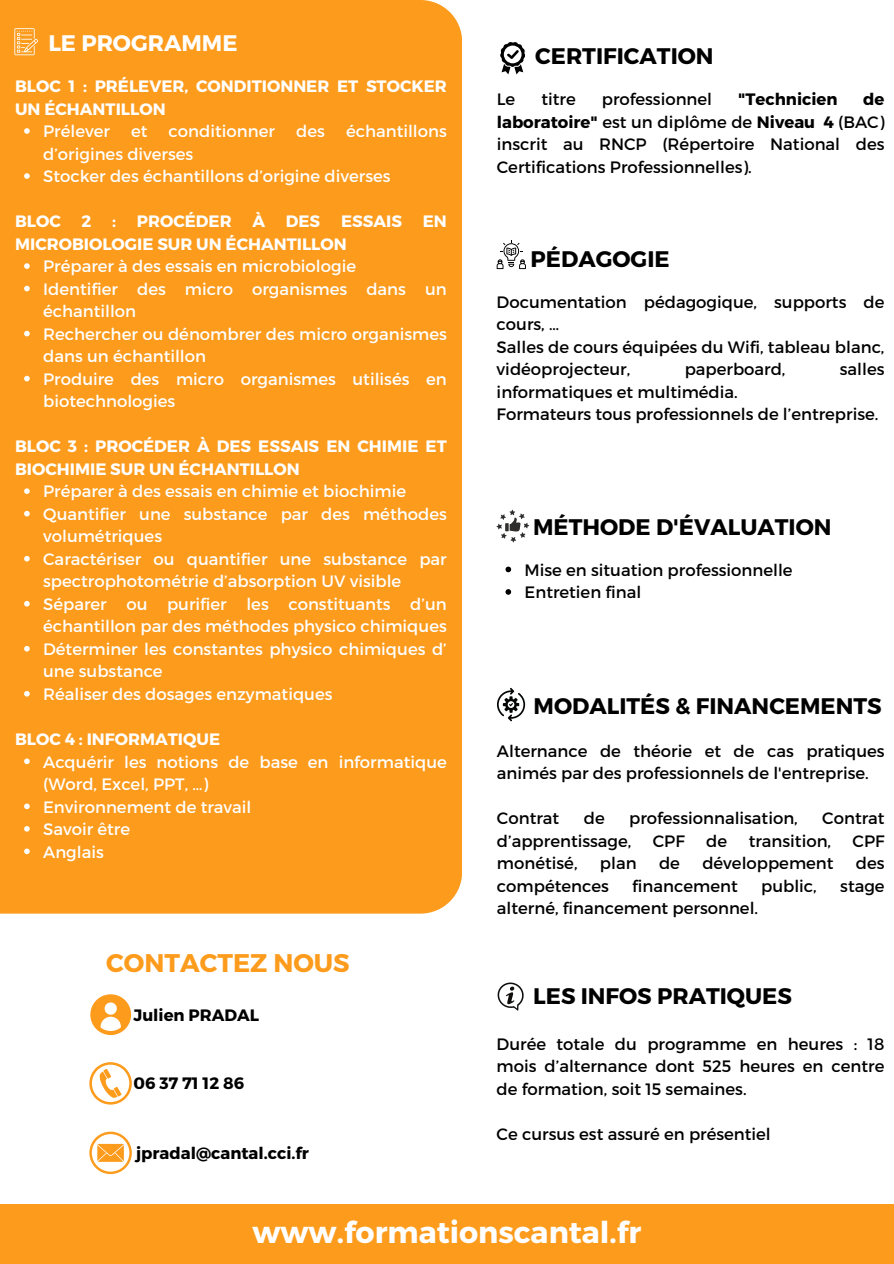
<style>
.page{position:relative;width:894px;height:1264px;background:#fff}
.page>*{position:absolute;margin:0;border:0;box-sizing:border-box;transform-origin:0 0}
.t1{font:700 30px "Montserrat";color:#fff}
.t2{font:700 25.5px "Montserrat";color:#fc9b1c}
.t3{font:700 22.5px "Montserrat";color:#000}
.t4{font:700 22.5px "Montserrat";color:#fff}
.t5{font:16.5px/22.5px "Montserrat";color:#000}
.t6{font:16.5px/22.5px "Montserrat";color:#fff}
.t7{font:700 16.5px/22.5px "Montserrat";color:#fff}
.t8{font:700 16.5px "Montserrat";color:#000}
.s1{font-weight:700}
</style>
<div class="page">
<div style="left:0;top:1204px;width:893px;height:59px;background:#fc9b1c"></div>
<div style="left:0;top:0;width:462px;height:913px;background:#fc9b1c"></div>
<svg style="left:24px;top:128px;width:6px;height:6px"></svg>
<svg style="left:24px;top:173px;width:6px;height:6px"></svg>
<svg style="left:24px;top:263px;width:6px;height:6px"></svg>
<svg style="left:24px;top:286px;width:6px;height:5px"></svg>
<svg style="left:24px;top:331px;width:6px;height:5px"></svg>
<svg style="left:24px;top:376px;width:6px;height:5px"></svg>
<svg style="left:24px;top:488px;width:6px;height:6px"></svg>
<svg style="left:24px;top:511px;width:6px;height:5px"></svg>
<svg style="left:24px;top:556px;width:6px;height:5px"></svg>
<svg style="left:24px;top:601px;width:6px;height:5px"></svg>
<svg style="left:24px;top:646px;width:6px;height:5px"></svg>
<svg style="left:24px;top:691px;width:6px;height:5px"></svg>
<svg style="left:24px;top:758px;width:6px;height:6px"></svg>
<svg style="left:24px;top:803px;width:6px;height:6px"></svg>
<svg style="left:24px;top:826px;width:6px;height:5px"></svg>
<svg style="left:24px;top:848px;width:6px;height:6px"></svg>
<svg style="left:505px;top:566px;width:6px;height:6px"></svg>
<svg style="left:505px;top:589px;width:6px;height:5px"></svg>
<svg style="left:14px;top:28px;width:24px;height:27px"></svg>
<svg style="left:497px;top:687px;width:28px;height:34px"></svg>
<svg style="left:497px;top:982px;width:27px;height:28px"></svg>
<svg style="left:496px;top:510px;width:33px;height:32px"></svg>
<svg style="left:496px;top:240px;width:29px;height:29px"></svg>
<svg style="left:90px;top:994px;width:41px;height:41px"></svg>
<svg style="left:89px;top:1131px;width:43px;height:43px"></svg>
<svg style="left:89px;top:1062px;width:43px;height:42px"></svg>
<svg style="left:500px;top:42px;width:25px;height:32px"></svg>
<p class="t4" style="left:48px;top:28px;width:191px">LE PROGRAMME</p>
<p class="t7" style="left:15px;top:74px;width:433px">BLOC 1 : PRÉLEVER, CONDITIONNER ET STOCKER<br>UN ÉCHANTILLON</p>
<p class="t6" style="left:43px;top:119px;width:68px">Prélever</p>
<p class="t6" style="left:131px;top:119px;width:18px">et</p>
<p class="t6" style="left:169px;top:119px;width:108px">conditionner</p>
<p class="t6" style="left:296px;top:119px;width:30px">des</p>
<p class="t6" style="left:346px;top:119px;width:102px">échantillons</p>
<p class="t6" style="left:43px;top:142px;width:349px">d’origines diverses<br>Stocker des échantillons d’origine diverses</p>
<p class="t7" style="left:15px;top:209px;width:47px">BLOC</p>
<p class="t7" style="left:82px;top:209px;width:11px">2</p>
<p class="t7" style="left:112px;top:209px;width:5px">:</p>
<p class="t7" style="left:137px;top:209px;width:96px">PROCÉDER</p>
<p class="t7" style="left:252px;top:209px;width:14px">À</p>
<p class="t7" style="left:286px;top:209px;width:36px">DES</p>
<p class="t7" style="left:341px;top:209px;width:62px">ESSAIS</p>
<p class="t7" style="left:422px;top:209px;width:26px">EN</p>
<p class="t7" style="left:15px;top:232px;width:333px">MICROBIOLOGIE SUR UN ÉCHANTILLON</p>
<p class="t6" style="left:43px;top:254px;width:405px">Préparer à des essais en microbiologie<br>Identifier des micro organismes dans un échantillon<br>Rechercher ou dénombrer des micro organismes dans un échantillon<br>Produire des micro organismes utilisés en biotechnologies</p>
<p class="t7" style="left:15px;top:434px;width:433px">BLOC 3 : PROCÉDER À DES ESSAIS EN CHIMIE ET<br>BIOCHIMIE SUR UN ÉCHANTILLON</p>
<p class="t6" style="left:43px;top:479px;width:405px">Préparer à des essais en chimie et biochimie Quantifier une substance par des méthodes volumétriques<br>Caractériser ou quantifier une substance par spectrophotométrie d’absorption UV visible Séparer ou purifier les constituants d’un échantillon par des méthodes physico chimiques Déterminer les constantes physico chimiques d’ une substance<br>Réaliser des dosages enzymatiques</p>
<p class="t7" style="left:15px;top:727px;width:206px">BLOC 4 : INFORMATIQUE</p>
<p class="t6" style="left:43px;top:749px;width:405px">Acquérir les notions de base en informatique (Word, Excel, PPT, …)<br>Environnement de travail<br>Savoir être<br>Anglais</p>
<p class="t2" style="left:106px;top:945px;width:245px">CONTACTEZ NOUS</p>
<p class="t8" style="left:133px;top:1004px;width:127px">Julien PRADAL</p>
<h2 class="t8" style="left:133px;top:1072px;width:112px">06 37 71 12 86</h2>
<p class="t8" style="left:136px;top:1141px;width:174px">jpradal@cantal.cci.fr</p>
<h5 class="t3" style="left:535px;top:42px;width:180px">CERTIFICATION</h5>
<p class="t5" style="left:496px;top:87px;width:20px">Le</p>
<p class="t5" style="left:541px;top:87px;width:36px">titre</p>
<p class="t5" style="left:601px;top:87px;width:112px">professionnel</p>
<p class="t8" style="left:738px;top:88px;width:101px">"Technicien</p>
<p class="t5" style="left:496px;top:87px;width:389px;text-align:justify;text-indent:366px"><span class="s1">de laboratoire"</span> est un diplôme de <span class="s1">Niveau 4</span> (BAC) inscrit au RNCP (Répertoire National des Certifications Professionnelles).</p>
<h3 class="t3" style="left:530px;top:244px;width:140px">PÉDAGOGIE</h3>
<p class="t5" style="left:496px;top:290px;width:389px">Documentation pédagogique, supports de cours, …</p>
<p class="t5" style="left:496px;top:335px;width:389px">Salles de cours équipées du Wifi, tableau blanc, vidéoprojecteur,</p>
<p class="t5" style="left:684px;top:357px;width:102px">paperboard,</p>
<p class="t5" style="left:839px;top:357px;width:46px">salles</p>
<p class="t5" style="left:496px;top:380px;width:242px">informatiques et multimédia.</p>
<p class="t5" style="left:496px;top:402px;width:383px">Formateurs tous professionnels de l’entreprise.</p>
<h3 class="t3" style="left:533px;top:512px;width:300px">MÉTHODE D'ÉVALUATION</h3>
<p class="t5" style="left:524px;top:557px;width:269px">Mise en situation professionnelle</p>
<h3 class="t5" style="left:524px;top:580px;width:118px">Entretien final</h3>
<p class="t3" style="left:533px;top:691px;width:349px">MODALITÉS &amp; FINANCEMENTS</p>
<p class="t5" style="left:497px;top:739px;width:389px">Alternance de théorie et de cas pratiques animés par des professionnels de l'entreprise.</p>
<h3 class="t5" style="left:497px;top:806px;width:64px">Contrat</h3>
<h3 class="t5" style="left:583px;top:806px;width:22px">de</h3>
<h3 class="t5" style="left:629px;top:806px;width:170px">professionnalisation,</h3>
<h3 class="t5" style="left:822px;top:806px;width:64px">Contrat</h3>
<h3 class="t5" style="left:497px;top:829px;width:136px">d’apprentissage,</h3>
<h3 class="t5" style="left:652px;top:829px;width:34px">CPF</h3>
<h3 class="t5" style="left:706px;top:829px;width:22px">de</h3>
<h3 class="t5" style="left:748px;top:829px;width:84px">transition,</h3>
<h3 class="t5" style="left:852px;top:829px;width:34px">CPF</h3>
<h3 class="t5" style="left:497px;top:851px;width:82px">monétisé,</h3>
<h3 class="t5" style="left:599px;top:851px;width:38px">plan</h3>
<h3 class="t5" style="left:658px;top:851px;width:22px">de</h3>
<h3 class="t5" style="left:702px;top:851px;width:133px">développement</h3>
<h3 class="t5" style="left:855px;top:851px;width:30px">des</h3>
<h3 class="t5" style="left:497px;top:874px;width:113px">compétences</h3>
<h3 class="t5" style="left:632px;top:874px;width:107px">financement</h3>
<h3 class="t5" style="left:761px;top:874px;width:57px">public,</h3>
<h3 class="t5" style="left:840px;top:874px;width:46px">stage</h3>
<h3 class="t5" style="left:497px;top:896px;width:262px">alterné, financement personnel.</h3>
<p class="t3" style="left:533px;top:981px;width:260px">LES INFOS PRATIQUES</p>
<p class="t5" style="left:496px;top:1031px;width:389px;text-align:justify">Durée totale du programme en heures : 18 mois d’alternance dont 525 heures en centre de formation, soit 15 semaines.</p>
<p class="t5" style="left:496px;top:1121px;width:275px">Ce cursus est assuré en présentiel</p>
<h3 class="t1" style="left:252px;top:1212px;width:390px">www.formationscantal.fr</h3>
</div>
